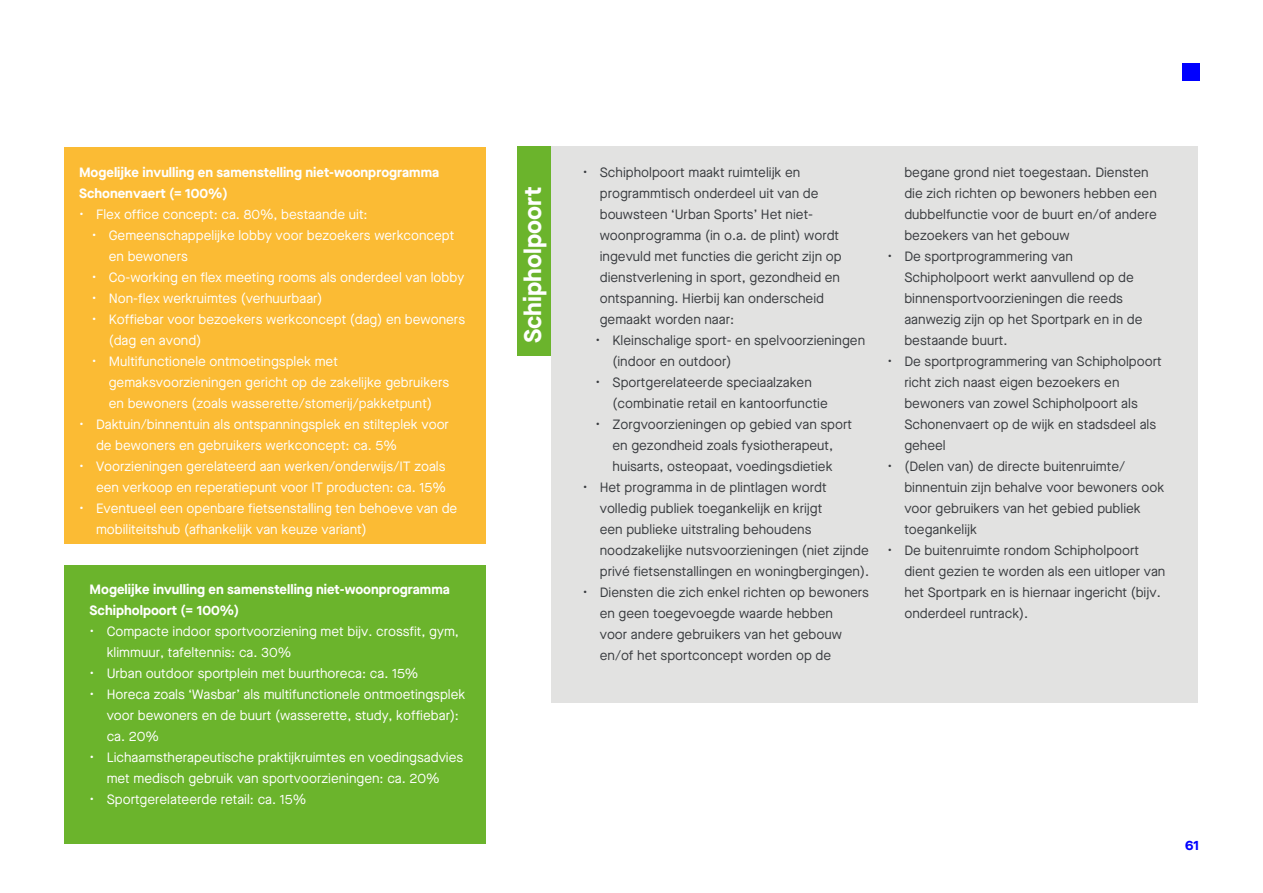
<style>
.page{position:relative;width:1263px;height:893px;background:#fff}
.page>*{position:absolute;margin:0;border:0;box-sizing:border-box;transform-origin:0 0}
.b_T3_24_rood{font:700 24px "Maison Neue AT Zv 2";color:#fff}
.t1{font:13.5px/21px "Maison Neue AT Zv 2";color:#383b3f}
.t2{font:13.5px/21px "Maison Neue AT Zv 2";color:#fff}
.b_Body{font:700 13.5px/21px "Maison Neue AT Zv 2";color:#fff}
.t3{font:700 13.5px "Maison Neue AT Zv 2";color:#00f}
</style>
<div class="page">
<div style="left:64px;top:147px;width:421px;height:396px;background:#fbbb34"></div>
<div style="left:517px;top:147px;width:36px;height:209px;background:#6bb42c"></div>
<div style="left:551px;top:147px;width:646px;height:556px;background:#e2e2e1"></div>
<div style="left:64px;top:566px;width:421px;height:278px;background:#6bb42c"></div>
<div style="left:1182px;top:64px;width:17px;height:17px;background:#00f"></div>
<p class="b_Body" style="left:79px;top:161px;width:362px">Mogelijke invulling en samenstelling niet-woonprogramma<br>Schonenvaert (= 100%)</p>
<p class="t2" style="left:79px;top:203px;width:290px">• Flex office concept: ca. 80%, bestaande uit:</p>
<p class="t2" style="left:109px;top:224px;width:347px;text-indent:-17px">• Gemeenschappelijke lobby voor bezoekers werkconcept en bewoners</p>
<p class="t2" style="left:92px;top:266px;width:374px">• Co-working en flex meeting rooms als onderdeel van lobby</p>
<p class="t2" style="left:92px;top:287px;width:232px">• Non-flex werkruimtes (verhuurbaar)</p>
<p class="t2" style="left:109px;top:308px;width:358px;text-indent:-17px">• Koffiebar voor bezoekers werkconcept (dag) en bewoners (dag en avond)</p>
<p class="t2" style="left:109px;top:350px;width:342px;text-indent:-17px">• Multifunctionele ontmoetingsplek met gemaksvoorzieningen gericht op de zakelijke gebruikers en bewoners (zoals wasserette/stomerij/pakketpunt)</p>
<p class="t2" style="left:96px;top:413px;width:354px;text-indent:-17px">• Daktuin/binnentuin als ontspanningsplek en stilteplek voor de bewoners en gebruikers werkconcept: ca. 5%</p>
<p class="t2" style="left:79px;top:455px;width:368px;text-align:right">• Voorzieningen gerelateerd aan werken/onderwijs/IT zoals een verkoop en reperatiepunt voor IT producten: ca. 15%</p>
<p class="t2" style="left:96px;top:497px;width:363px;text-indent:-17px">• Eventueel een openbare fietsenstalling ten behoeve van de mobiliteitshub (afhankelijk van keuze variant)</p>
<p class="b_Body" style="left:90px;top:579px;width:362px">Mogelijke invulling en samenstelling niet-woonprogramma<br>Schipholpoort (= 100%)</p>
<p class="t2" style="left:107px;top:621px;width:354px;text-indent:-17px">• Compacte indoor sportvoorziening met bijv. crossfit, gym, klimmuur, tafeltennis: ca. 30%</p>
<p class="t2" style="left:90px;top:663px;width:330px">• Urban outdoor sportplein met buurthoreca: ca. 15%</p>
<p class="t2" style="left:107px;top:684px;width:360px;text-indent:-17px">• Horeca zoals ‘Wasbar’ als multifunctionele ontmoetingsplek voor bewoners en de buurt (wasserette, study, koffiebar): ca. 20%</p>
<p class="t2" style="left:90px;top:747px;width:375px;text-align:center">• Lichaamstherapeutische praktijkruimtes en voedingsadvies met medisch gebruik van sportvoorzieningen: ca. 20%</p>
<p class="t2" style="left:90px;top:789px;width:218px">• Sportgerelateerde retail: ca. 15%</p>
<p class="b_T3_24_rood" style="left:519px;top:343px;width:158px;rotate:-90deg">Schipholpoort</p>
<p class="t1" style="left:600px;top:161px;width:243px;text-indent:-17px">• Schipholpoort maakt ruimtelijk en programmtisch onderdeel uit van de bouwsteen ‘Urban Sports’ Het niet&shy;woonprogramma (in o.a. de plint) wordt ingevuld met functies die gericht zijn op dienstverlening in sport, gezondheid en ontspanning. Hierbij kan onderscheid gemaakt worden naar:</p>
<p class="t1" style="left:612px;top:329px;width:254px;text-indent:-17px">• Kleinschalige sport- en spelvoorzieningen (indoor en outdoor)</p>
<p class="t1" style="left:612px;top:371px;width:217px;text-indent:-17px">• Sportgerelateerde speciaalzaken (combinatie retail en kantoorfunctie</p>
<p class="t1" style="left:595px;top:413px;width:258px;text-align:center">• Zorgvoorzieningen op gebied van sport en gezondheid zoals fysiotherapeut, huisarts, osteopaat, voedingsdietiek</p>
<p class="t1" style="left:600px;top:476px;width:271px;text-indent:-17px">• Het programma in de plintlagen wordt volledig publiek toegankelijk en krijgt<br>een publieke uitstraling behoudens noodzakelijke nutsvoorzieningen (niet zijnde privé fietsenstallingen en woningbergingen).</p>
<p class="t1" style="left:600px;top:581px;width:271px;text-indent:-17px">• Diensten die zich enkel richten op bewoners en geen toegevoegde waarde hebben<br>voor andere gebruikers van het gebouw en/of het sportconcept worden op de</p>
<p class="t1" style="left:904px;top:161px;width:254px">begane grond niet toegestaan. Diensten die zich richten op bewoners hebben een dubbelfunctie voor de buurt en/of andere bezoekers van het gebouw</p>
<p class="t1" style="left:904px;top:245px;width:240px;text-indent:-17px">• De sportprogrammering van<br>Schipholpoort werkt aanvullend op de binnensportvoorzieningen die reeds aanwezig zijn op het Sportpark en in de bestaande buurt.</p>
<p class="t1" style="left:904px;top:350px;width:259px;text-indent:-17px">• De sportprogrammering van Schipholpoort richt zich naast eigen bezoekers en bewoners van zowel Schipholpoort als<br>Schonenvaert op de wijk en stadsdeel als geheel</p>
<p class="t1" style="left:904px;top:455px;width:261px;text-indent:-17px">• (Delen van) de directe buitenruimte/ binnentuin zijn behalve voor bewoners ook voor gebruikers van het gebied publiek toegankelijk</p>
<p class="t1" style="left:904px;top:539px;width:262px;text-indent:-17px">• De buitenruimte rondom Schipholpoort dient gezien te worden als een uitloper van het Sportpark en is hiernaar ingericht (bijv. onderdeel runtrack).</p>
<p class="t3" style="left:1185px;top:837px;width:15px">61</p>
</div>
